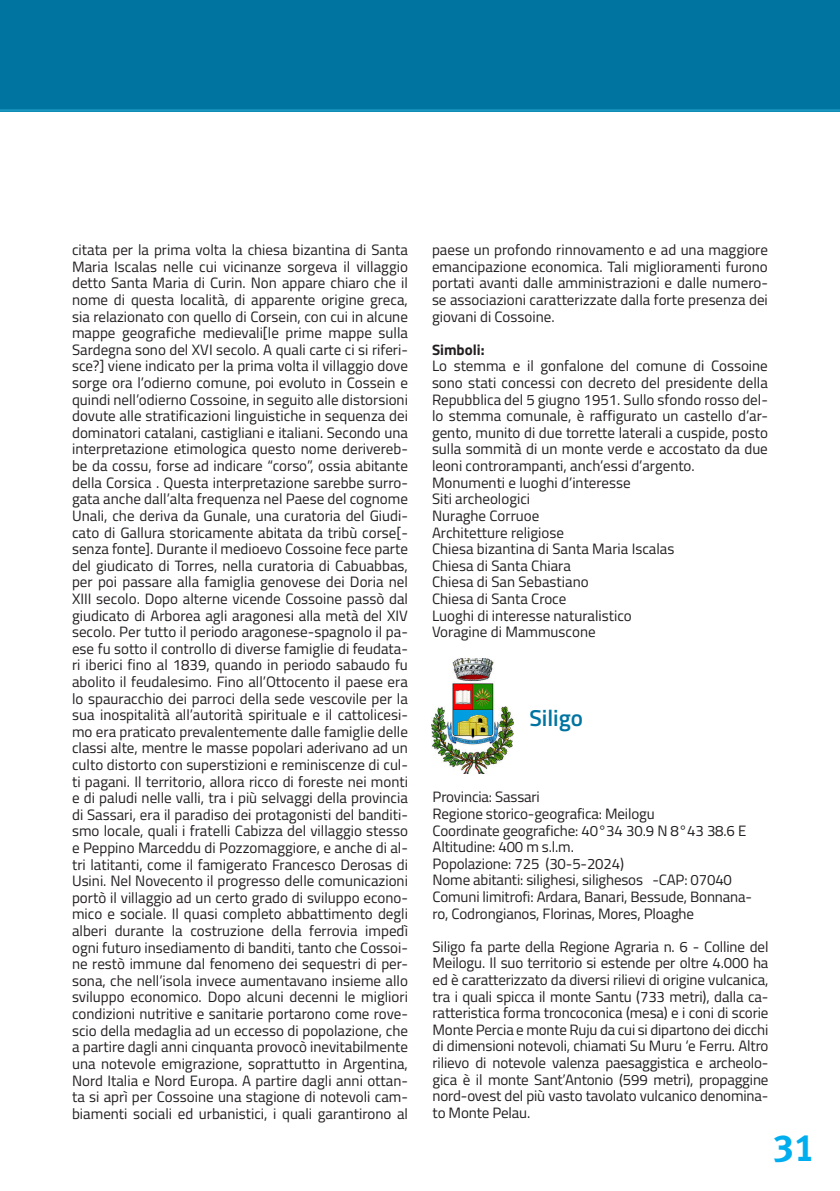
<style>
.page{position:relative;width:840px;height:1191px;background:#fff}
.page>*{position:absolute;margin:0;border:0;box-sizing:border-box;transform-origin:0 0}
.t1{font:38px "Meta Bold LF";color:#00aeef}
.titolo{font:600 23px "Titillium Web";color:#0074a1}
.Stile_di_paragrafo_1{font:15px/16.6px "Titillium Web";letter-spacing:-.005em;color:#231f20;text-align:justify}
.Stile_di_paragrafo_1-2{font:700 15px "Titillium Web";color:#231f20}
</style>
<div class="page">
<div style="left:0;top:0;width:839px;height:111px;background:#0074a1"></div>
<hr style="left:0;top:109px;width:839px;height:3px;background:#138fb7">
<img style="left:431px;top:658px;width:82px;height:115px">
<p class="Stile_di_paragrafo_1" style="left:72px;top:241px;width:337px">citata per la prima volta la chiesa bizantina di Santa Maria Iscalas nelle cui vicinanze sorgeva il villaggio detto Santa Maria di Curin. Non appare chiaro che il nome di questa località, di apparente origine greca, sia relazionato con quello di Corsein, con cui in alcune mappe geografiche medievali[le prime mappe sulla Sardegna sono del XVI secolo. A quali carte ci si riferi&shy;sce?] viene indicato per la prima volta il villaggio dove sorge ora l’odierno comune, poi evoluto in Cossein e quindi nell’odierno Cossoine, in seguito alle distorsioni dovute alle stratificazioni linguistiche in sequenza dei dominatori catalani, castigliani e italiani. Secondo una interpretazione etimologica questo nome derivereb&shy;be da cossu, forse ad indicare “corso”, ossia abitante della Corsica . Questa interpretazione sarebbe surro&shy;gata anche dall’alta frequenza nel Paese del cognome Unali, che deriva da Gunale, una curatoria del Giudi&shy;cato di Gallura storicamente abitata da tribù corse[- senza fonte]. Durante il medioevo Cossoine fece parte del giudicato di Torres, nella curatoria di Cabuabbas, per poi passare alla famiglia genovese dei Doria nel XIII secolo. Dopo alterne vicende Cossoine passò dal giudicato di Arborea agli aragonesi alla metà del XIV secolo. Per tutto il periodo aragonese-spagnolo il pa&shy;ese fu sotto il controllo di diverse famiglie di feudata&shy;ri iberici fino al 1839, quando in periodo sabaudo fu abolito il feudalesimo. Fino all’Ottocento il paese era lo spauracchio dei parroci della sede vescovile per la sua inospitalità all’autorità spirituale e il cattolicesi&shy;mo era praticato prevalentemente dalle famiglie delle classi alte, mentre le masse popolari aderivano ad un culto distorto con superstizioni e reminiscenze di cul&shy;ti pagani. Il territorio, allora ricco di foreste nei monti e di paludi nelle valli, tra i più selvaggi della provincia di Sassari, era il paradiso dei protagonisti del banditi&shy;smo locale, quali i fratelli Cabizza del villaggio stesso e Peppino Marceddu di Pozzomaggiore, e anche di al&shy;tri latitanti, come il famigerato Francesco Derosas di Usini. Nel Novecento il progresso delle comunicazioni portò il villaggio ad un certo grado di sviluppo econo&shy;mico e sociale. Il quasi completo abbattimento degli alberi durante la costruzione della ferrovia impedì ogni futuro insediamento di banditi, tanto che Cossoi&shy;ne restò immune dal fenomeno dei sequestri di per&shy;sona, che nell’isola invece aumentavano insieme allo sviluppo economico. Dopo alcuni decenni le migliori condizioni nutritive e sanitarie portarono come rove&shy;scio della medaglia ad un eccesso di popolazione, che a partire dagli anni cinquanta provocò inevitabilmente una notevole emigrazione, soprattutto in Argentina, Nord Italia e Nord Europa. A partire dagli anni ottan&shy;ta si aprì per Cossoine una stagione di notevoli cam&shy;biamenti sociali ed urbanistici, i quali garantirono al</p>
<p class="Stile_di_paragrafo_1" style="left:432px;top:241px;width:337px">paese un profondo rinnovamento e ad una maggiore emancipazione economica. Tali miglioramenti furono portati avanti dalle amministrazioni e dalle numero&shy;se associazioni caratterizzate dalla forte presenza dei giovani di Cossoine.</p>
<p class="Stile_di_paragrafo_1-2" style="left:432px;top:338px;width:54px">Simboli:</p>
<p class="Stile_di_paragrafo_1" style="left:432px;top:357px;width:337px">Lo stemma e il gonfalone del comune di Cossoine sono stati concessi con decreto del presidente della Repubblica del 5 giugno 1951. Sullo sfondo rosso del&shy;lo stemma comunale, è raffigurato un castello d’ar&shy;gento, munito di due torrette laterali a cuspide, posto sulla sommità di un monte verde e accostato da due leoni controrampanti, anch’essi d’argento.</p>
<p class="Stile_di_paragrafo_1" style="left:432px;top:473px;width:200px">Monumenti e luoghi d’interesse</p>
<p class="Stile_di_paragrafo_1" style="left:432px;top:490px;width:100px">Siti archeologici</p>
<p class="Stile_di_paragrafo_1" style="left:432px;top:506px;width:109px">Nuraghe Corruoe</p>
<p class="Stile_di_paragrafo_1" style="left:432px;top:523px;width:133px">Architetture religiose</p>
<p class="Stile_di_paragrafo_1" style="left:432px;top:540px;width:244px">Chiesa bizantina di Santa Maria Iscalas</p>
<p class="Stile_di_paragrafo_1" style="left:432px;top:556px;width:140px">Chiesa di Santa Chiara</p>
<p class="Stile_di_paragrafo_1" style="left:432px;top:573px;width:158px">Chiesa di San Sebastiano</p>
<p class="Stile_di_paragrafo_1" style="left:432px;top:589px;width:136px">Chiesa di Santa Croce</p>
<p class="Stile_di_paragrafo_1" style="left:432px;top:606px;width:201px">Luoghi di interesse naturalistico</p>
<p class="Stile_di_paragrafo_1" style="left:432px;top:623px;width:165px">Voragine di Mammuscone</p>
<p class="titolo" style="left:529px;top:701px;width:55px">Siligo</p>
<p class="Stile_di_paragrafo_1" style="left:432px;top:788px;width:109px">Provincia: Sassari</p>
<p class="Stile_di_paragrafo_1" style="left:432px;top:804px;width:223px">Regione storico-geografica: Meilogu</p>
<p class="Stile_di_paragrafo_1" style="left:432px;top:821px;width:315px">Coordinate geografiche: 40°34′30.9 N 8°43′38.6 E</p>
<p class="Stile_di_paragrafo_1" style="left:432px;top:838px;width:143px">Altitudine: 400 m s.l.m.</p>
<p class="Stile_di_paragrafo_1" style="left:432px;top:854px;width:193px">Popolazione: 725 (30-5-2024)</p>
<p class="Stile_di_paragrafo_1" style="left:432px;top:871px;width:301px">Nome abitanti: silighesi, silighesos -CAP: 07040</p>
<p class="Stile_di_paragrafo_1" style="left:432px;top:887px;width:321px">Comuni limitrofi: Ardara, Banari, Bessude, Bonnana&shy;ro, Codrongianos, Florinas, Mores, Ploaghe</p>
<p class="Stile_di_paragrafo_1" style="left:432px;top:937px;width:337px">Siligo fa parte della Regione Agraria n. 6 - Colline del Meilogu. Il suo territorio si estende per oltre 4.000 ha ed è caratterizzato da diversi rilievi di origine vulcanica, tra i quali spicca il monte Santu (733 metri), dalla ca&shy;ratteristica forma troncoconica (mesa) e i coni di scorie Monte Percia e monte Ruju da cui si dipartono dei dicchi di dimensioni notevoli, chiamati Su Muru ‘e Ferru. Altro rilievo di notevole valenza paesaggistica e archeolo&shy;gica è il monte Sant’Antonio (599 metri), propaggine nord-ovest del più vasto tavolato vulcanico denomina&shy;to Monte Pelau.</p>
<h1 class="t1" style="left:772px;top:1125px;width:44px">31</h1>
</div>
